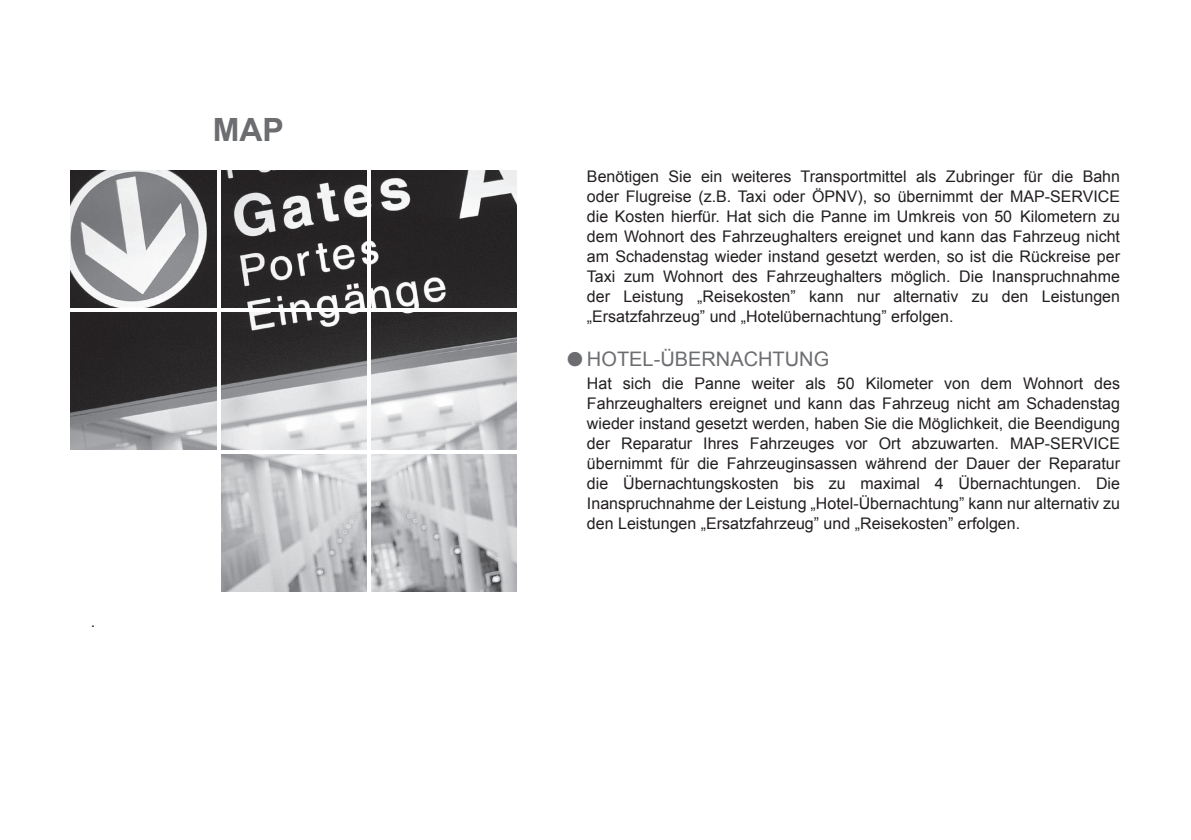
<style>
.page{position:relative;width:1191px;height:840px;background:#fff}
.page>*{position:absolute;margin:0;border:0;box-sizing:border-box;transform-origin:0 0}
.t1{font:700 32px "Arial";color:#6c6d70}
.t2{font:20px "Arial";color:#6c6d70}
.t3{font:16px/20px "Arial";color:#231f20;text-align:justify}
</style>
<div class="page">
<img style="left:71px;top:170px;width:145px;height:137px">
<img style="left:221px;top:170px;width:146px;height:137px">
<img style="left:371px;top:170px;width:146px;height:137px">
<img style="left:71px;top:312px;width:145px;height:137px">
<img style="left:221px;top:312px;width:146px;height:137px">
<img style="left:371px;top:312px;width:146px;height:137px">
<img style="left:221px;top:454px;width:146px;height:137px">
<img style="left:371px;top:454px;width:146px;height:137px">
<h1 class="t1" style="left:213px;top:108px;width:73px">MAP</h1>
<p class="t3" style="left:91px;top:611px;width:6px">.</p>
<p class="t3" style="left:587px;top:166px;width:534px">Benötigen Sie ein weiteres Transportmittel als Zubringer für die Bahn oder Flugreise (z.B. Taxi oder ÖPNV), so übernimmt der MAP-SERVICE die Kosten hierfür. Hat sich die Panne im Umkreis von 50 Kilometern zu dem Wohnort des Fahrzeughalters ereignet und kann das Fahrzeug nicht am Schadenstag wieder instand gesetzt werden, so ist die Rückreise per Taxi zum Wohnort des Fahrzeughalters möglich. Die Inanspruchnahme der Leistung „Reisekosten” kann nur alternativ zu den Leistungen „Ersatzfahrzeug” und „Hotelübernachtung” erfolgen.</p>
<p class="t2" style="left:567px;top:345px;width:264px">● HOTEL-ÜBERNACHTUNG</p>
<p class="t3" style="left:587px;top:373px;width:534px">Hat sich die Panne weiter als 50 Kilometer von dem Wohnort des Fahrzeughalters ereignet und kann das Fahrzeug nicht am Schadenstag wieder instand gesetzt werden, haben Sie die Möglichkeit, die Beendigung der Reparatur Ihres Fahrzeuges vor Ort abzuwarten. MAP-SERVICE übernimmt für die Fahrzeuginsassen während der Dauer der Reparatur die Übernachtungskosten bis zu maximal 4 Übernachtungen. Die Inanspruchnahme der Leistung „Hotel-Übernachtung” kann nur alternativ zu den Leistungen „Ersatzfahrzeug” und „Reisekosten” erfolgen.</p>
</div>
